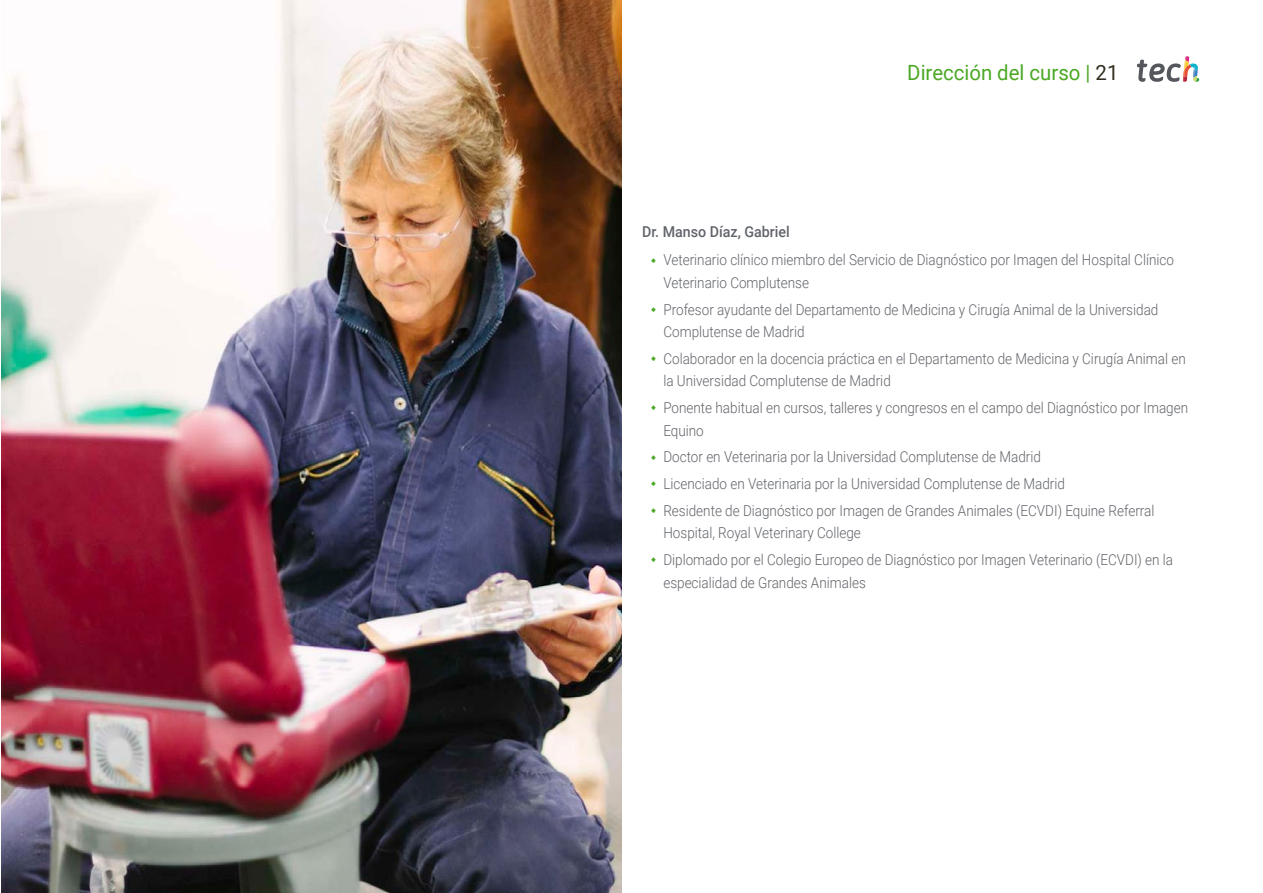
<style>
.page{position:relative;width:1263px;height:893px;background:#fff}
.page>*{position:absolute;margin:0;border:0;box-sizing:border-box;transform-origin:0 0}
.t1{font:21px "Roboto";color:#4ba824}
.t2{font:300 15px/22.5px "Roboto";color:#61646a;scale:.9 1}
.t3{font:500 15px "Roboto";color:#61646a;scale:.95 1}
.s1{color:#312e20}
</style>
<div class="page">
<img style="left:1px;top:0;width:621px;height:893px">
<svg style="left:1137px;top:56px;width:62px;height:26px"></svg>
<h1 class="t1" style="left:907px;top:57px;width:213px">Dirección del curso | <span class="s1">21</span></h1>
<p class="t3" style="left:642px;top:221px;width:157px">Dr. Manso Díaz, Gabriel</p>
<p class="t2" style="left:663px;top:248px;width:569px">Veterinario clínico miembro del Servicio de Diagnóstico por Imagen del Hospital Clínico<br>Veterinario Complutense</p>
<p class="t2" style="left:663px;top:297px;width:551px">Profesor ayudante del Departamento de Medicina y Cirugía Animal de la Universidad<br>Complutense de Madrid</p>
<p class="t2" style="left:663px;top:347px;width:582px">Colaborador en la docencia práctica en el Departamento de Medicina y Cirugía Animal en la Universidad Complutense de Madrid</p>
<p class="t2" style="left:663px;top:396px;width:585px">Ponente habitual en cursos, talleres y congresos en el campo del Diagnóstico por Imagen<br>Equino</p>
<p class="t2" style="left:663px;top:443px;width:547px;line-height:26.7px">Doctor en Veterinaria por la Universidad Complutense de Madrid<br>Licenciado en Veterinaria por la Universidad Complutense de Madrid<br>Residente de Diagnóstico por Imagen de Grandes Animales (ECVDI) Equine Referral</p>
<p class="t2" style="left:663px;top:519px;width:568px;line-height:26.7px">Hospital, Royal Veterinary College<br>Diplomado por el Colegio Europeo de Diagnóstico por Imagen Veterinario (ECVDI) en la</p>
<p class="t2" style="left:663px;top:570px;width:226px">especialidad de Grandes Animales</p>
</div>
